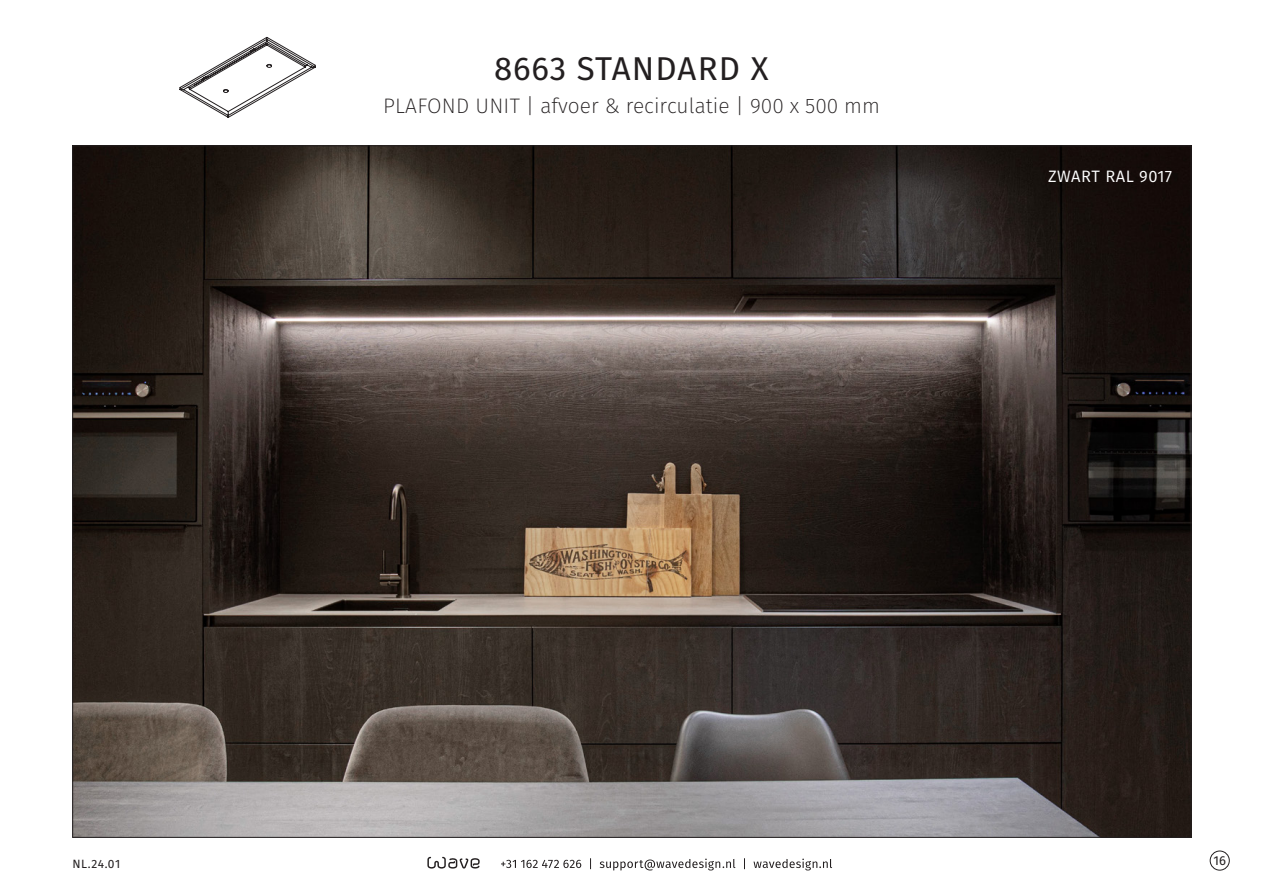
<style>
.page{position:relative;width:1263px;height:893px;background:#fff}
.page>*{position:absolute;margin:0;border:0;box-sizing:border-box;transform-origin:0 0}
.t1{font:33px "Fira Sans";letter-spacing:.025em;color:#231f20}
.t2{font:200 21px "Fira Sans";color:#231f20}
.t3{font:16.5px "Fira Sans";letter-spacing:.035em;color:#fff}
.t4{font:12.9px "Fira Sans";color:#231f20}
.t5{font:12px "Fira Sans";color:#231f20}
</style>
<div class="page">
<img style="left:74px;top:147px;width:1115px;height:689px">
<svg style="left:179px;top:37px;width:137px;height:81px"></svg>
<div style="left:1210px;top:851px;width:19px;height:19px;border:1px solid #231f20;border-radius:50%"></div>
<svg style="left:427px;top:857px;width:53px;height:12px"></svg>
<svg style="left:501px;top:858px;width:331px;height:12px"></svg>
<p class="t1" style="left:494px;top:43px;width:276px">8663 STANDARD X</p>
<p class="t2" style="left:383px;top:91px;width:498px">PLAFOND UNIT | afvoer &amp; recirculatie | 900 x 500 mm</p>
<p class="t3" style="left:1048px;top:163px;width:126px">ZWART RAL 9017</p>
<p class="t5" style="left:72px;top:855px;width:50px">NL.24.01</p>
<p class="t4" style="left:1213px;top:850px;width:14px">16</p>
</div>
